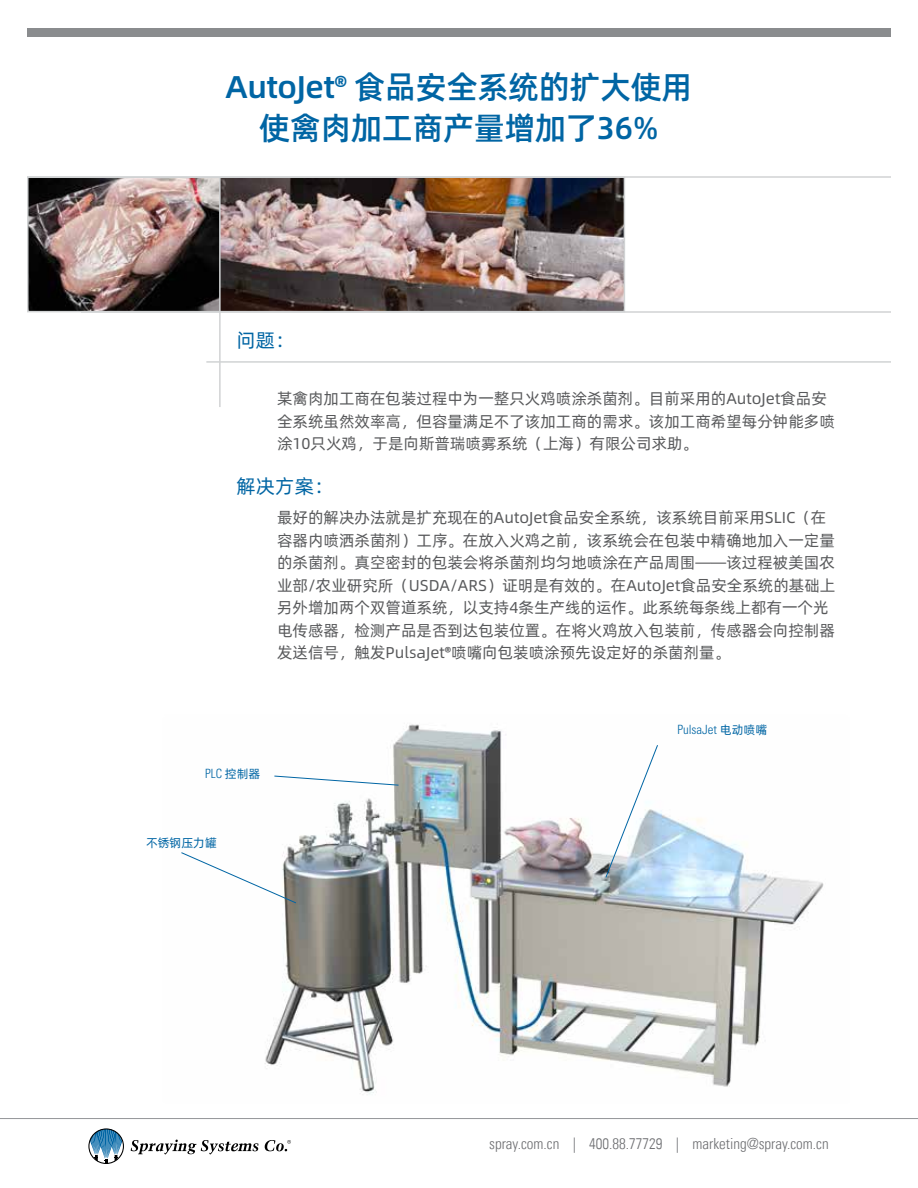
<style>
.page{position:relative;width:918px;height:1188px;background:#fff}
.page>*{position:absolute;margin:0;border:0;box-sizing:border-box;transform-origin:0 0}
.t1{font:31.5px/40.5px "Alibaba Pu Hui Ti M";letter-spacing:-.01em;color:#0065a4;text-align:center}
.t2{font:19.5px "Alibaba Pu Hui Ti R";letter-spacing:.01em;color:#0065a4}
.t3{font:15.75px/22.5px "Alibaba Pu Hui Ti R";color:#58595b}
.t4{font:300 condensed 15.3px "Univers LT";color:#6d6e71}
.t5{font:300 condensed 12.75px "Univers LT Std";color:#0065a4}
.t6{font:12px "Alibaba Pu Hui Ti R";color:#0065a4}
.s1{font-family:"Alibaba Pu Hui Ti R";font-weight:400;font-stretch:normal;font-size:12px}
</style>
<div class="page">
<img style="left:30px;top:180px;width:592px;height:129px">
<hr style="left:27px;top:176px;width:864px;height:2px;background:#d1d3d4">
<hr style="left:81px;top:311px;width:810px;height:2px;background:#d1d3d4">
<hr style="left:219px;top:177px;width:2px;height:230px;background:#d1d3d4">
<hr style="left:206px;top:361px;width:685px;height:2px;background:#d1d3d4">
<div style="left:27px;top:28px;width:864px;height:8px;background:#8a8c8e"></div>
<div style="left:27px;top:177px;width:598px;height:135px;border:2px solid #d1d3d4"></div>
<hr style="left:0;top:1118px;width:918px;height:1px;background:#939598">
<svg style="left:88px;top:1128px;width:36px;height:36px"></svg>
<svg style="left:131px;top:1140px;width:128px;height:14px"></svg>
<svg style="left:265px;top:1140px;width:26px;height:11px"></svg>
<img style="left:265px;top:724px;width:559px;height:370px">
<svg style="left:274px;top:775px;width:125px;height:11px"></svg>
<svg style="left:605px;top:744px;width:54px;height:134px"></svg>
<svg style="left:181px;top:852px;width:116px;height:52px"></svg>
<h1 class="t1" style="left:226px;top:65px;width:468px">AutoJet® 食品安全系统的扩大使用使禽肉加工商产量增加了36%</h1>
<p class="t2" style="left:237px;top:325px;width:59px">问题：</p>
<p class="t3" style="left:277px;top:387px;width:559px">某禽肉加工商在包装过程中为一整只火鸡喷涂杀菌剂。目前采用的AutoJet食品安全系统虽然效率高，但容量满足不了该加工商的需求。该加工商希望每分钟能多喷涂10只火鸡，于是向斯普瑞喷雾系统（上海）有限公司求助。</p>
<p class="t2" style="left:237px;top:471px;width:98px">解决方案：</p>
<p class="t3" style="left:277px;top:506px;width:560px">最好的解决办法就是扩充现在的AutoJet食品安全系统，该系统目前采用SLIC（在容器内喷洒杀菌剂）工序。在放入火鸡之前，该系统会在包装中精确地加入一定量的杀菌剂。真空密封的包装会将杀菌剂均匀地喷涂在产品周围——该过程被美国农业部/农业研究所（USDA/ARS）证明是有效的。在AutoJet食品安全系统的基础上另外增加两个双管道系统，以支持4条生产线的运作。此系统每条线上都有一个光电传感器，检测产品是否到达包装位置。在将火鸡放入包装前，传感器会向控制器发送信号，触发PulsaJet®喷嘴向包装喷涂预先设定好的杀菌剂量。</p>
<p class="t5" style="left:205px;top:766px;width:57px">PLC <span class="s1">控制器</span></p>
<p class="t6" style="left:146px;top:833px;width:72px">不锈钢压力罐</p>
<p class="t5" style="left:677px;top:722px;width:91px">PulsaJet <span class="s1">电动喷嘴</span></p>
<p class="t4" style="left:489px;top:1134px;width:341px">spray.com.cn | 400.88.77729 | marketing@spray.com.cn</p>
</div>
